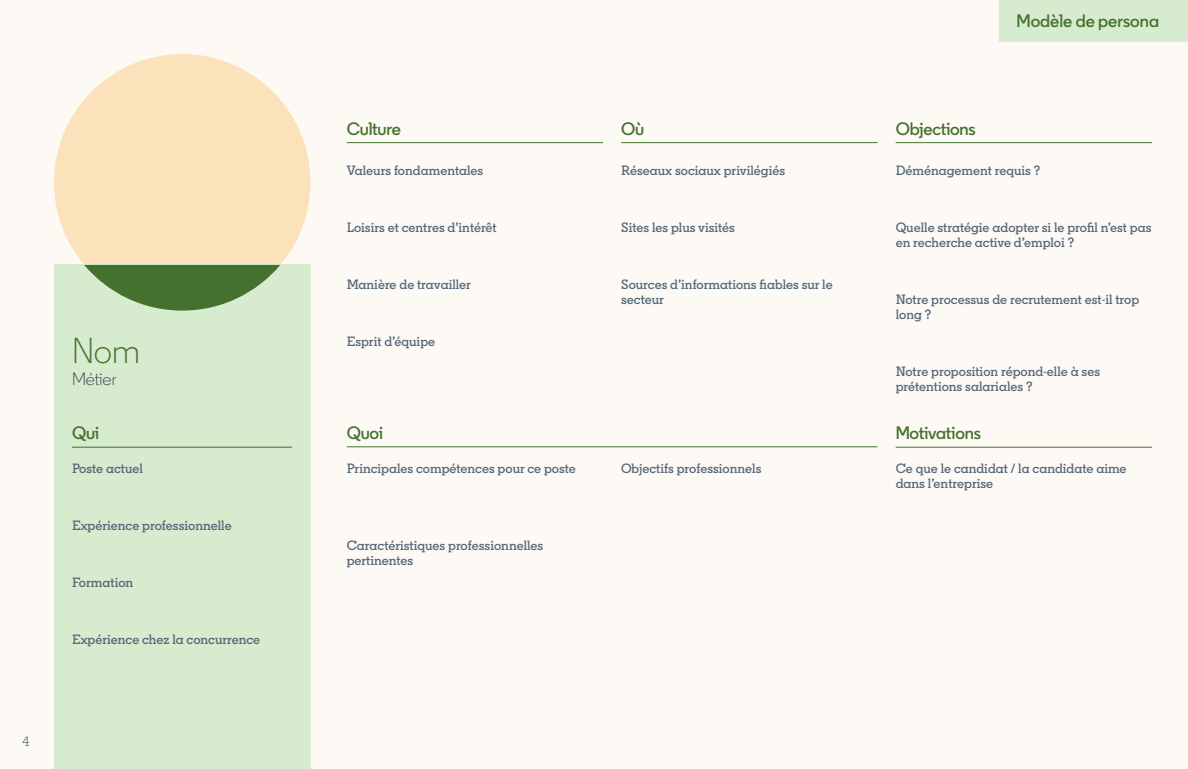
<style>
.page{position:relative;width:1188px;height:769px;background:#fdfaf5}
.page>*{position:absolute;margin:0;border:0;box-sizing:border-box;transform-origin:0 0}
.t1{font:300 36px "Community";color:#44712e}
.t2{font:600 18px "Community";letter-spacing:-.01em;color:#44712e}
.t3{font:300 18px "Community";color:#38434f}
.t4{font:600 13.5px/15px "Community Slab";color:#56687a}
.t5{font:13.5px "Community Slab";color:#56687a}
</style>
<div class="page">
<div style="left:54px;top:54px;width:256px;height:257px;background:#fce2ba;border-radius:50%"></div>
<div style="left:54px;top:265px;width:256px;height:504px;background:#d7ebce"></div>
<svg style="left:84px;top:265px;width:196px;height:46px"></svg>
<hr style="left:347px;top:142px;width:256px;height:1px;background:#44712e">
<hr style="left:621px;top:142px;width:257px;height:1px;background:#44712e">
<hr style="left:896px;top:142px;width:256px;height:1px;background:#44712e">
<hr style="left:347px;top:446px;width:531px;height:1px;background:#44712e">
<hr style="left:896px;top:447px;width:256px;height:1px;background:#44712e">
<hr style="left:72px;top:447px;width:220px;height:1px;background:#44712e">
<div style="left:1000px;top:0;width:188px;height:41px;background:#d7ebce"></div>
<p class="t5" style="left:22px;top:733px;width:9px">4</p>
<h1 class="t1" style="left:72px;top:329px;width:70px">Nom</h1>
<h2 class="t3" style="left:72px;top:367px;width:46px">Métier</h2>
<h2 class="t2" style="left:72px;top:422px;width:29px">Qui</h2>
<p class="t4" style="left:72px;top:460px;width:72px">Poste actuel</p>
<p class="t4" style="left:72px;top:517px;width:161px">Expérience professionnelle</p>
<p class="t4" style="left:72px;top:574px;width:63px">Formation</p>
<p class="t4" style="left:72px;top:631px;width:190px">Expérience chez la concurrence</p>
<h2 class="t2" style="left:1017px;top:10px;width:144px">Modèle de persona</h2>
<h2 class="t2" style="left:347px;top:118px;width:56px">Culture</h2>
<h2 class="t2" style="left:621px;top:118px;width:25px">Où</h2>
<h2 class="t2" style="left:896px;top:118px;width:82px">Objections</h2>
<p class="t4" style="left:347px;top:163px;width:138px">Valeurs fondamentales</p>
<p class="t4" style="left:621px;top:163px;width:166px">Réseaux sociaux privilégiés</p>
<p class="t4" style="left:896px;top:163px;width:146px">Déménagement requis ?</p>
<p class="t4" style="left:347px;top:220px;width:152px">Loisirs et centres d’intérêt</p>
<p class="t4" style="left:621px;top:220px;width:115px">Sites les plus visités</p>
<p class="t4" style="left:896px;top:220px;width:257px">Quelle stratégie adopter si le profil n’est pas en recherche active d’emploi ?</p>
<p class="t4" style="left:347px;top:277px;width:126px">Manière de travailler</p>
<p class="t4" style="left:621px;top:277px;width:213px">Sources d’informations fiables sur le secteur</p>
<p class="t4" style="left:896px;top:292px;width:245px">Notre processus de recrutement est-il trop long ?</p>
<p class="t4" style="left:347px;top:334px;width:90px">Esprit d’équipe</p>
<p class="t4" style="left:896px;top:364px;width:206px">Notre proposition répond-elle à ses prétentions salariales ?</p>
<h2 class="t2" style="left:347px;top:422px;width:38px">Quoi</h2>
<h2 class="t2" style="left:896px;top:422px;width:87px">Motivations</h2>
<p class="t4" style="left:347px;top:460px;width:231px">Principales compétences pour ce poste</p>
<p class="t4" style="left:621px;top:460px;width:142px">Objectifs professionnels</p>
<p class="t4" style="left:896px;top:460px;width:232px">Ce que le candidat / la candidate aime dans l’entreprise</p>
<p class="t4" style="left:347px;top:538px;width:198px">Caractéristiques professionnelles pertinentes</p>
</div>
